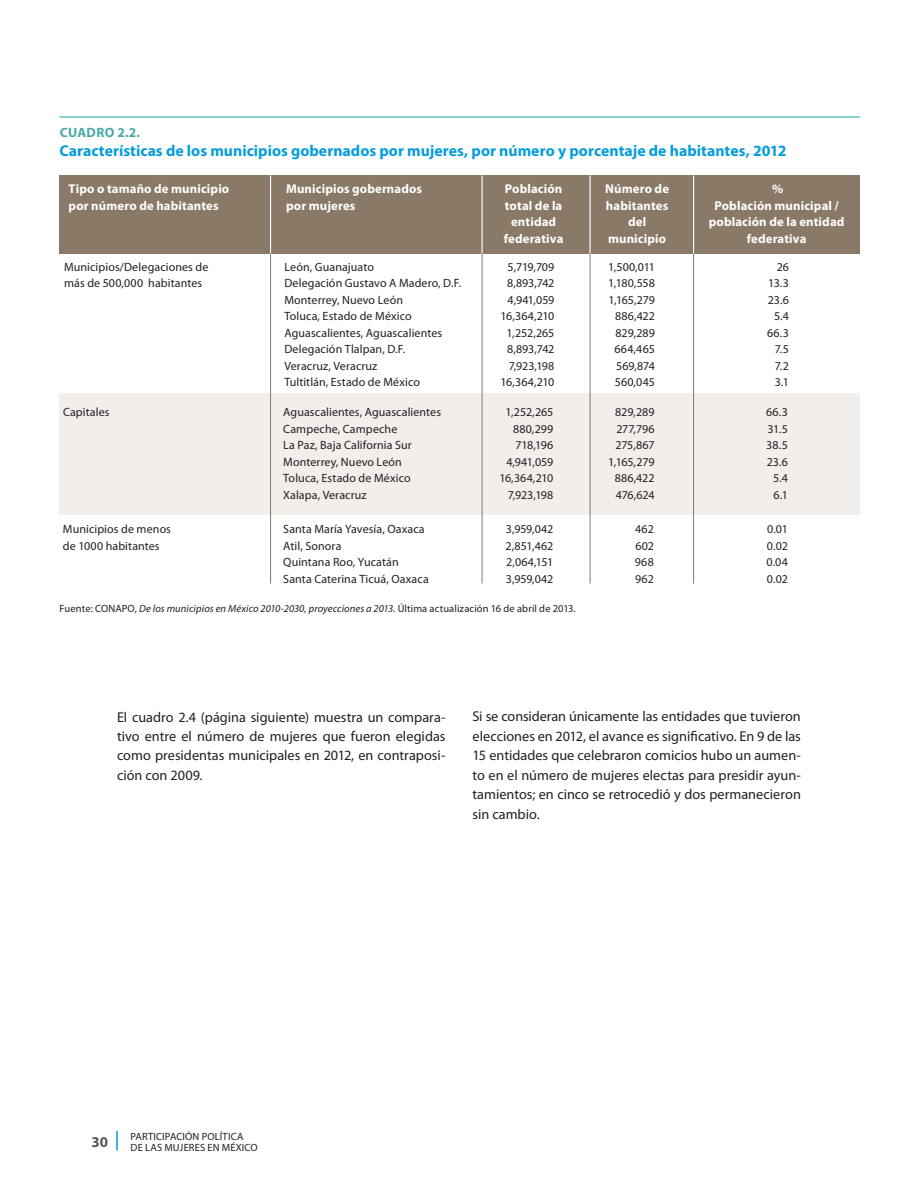
<style>
.page{position:relative;width:918px;height:1188px;background:#fff}
.page>*{position:absolute;margin:0;border:0;box-sizing:border-box;transform-origin:0 0}
._00_Table_Title_SB_1{font:700 15.75px "Myriad Pro";color:#069ddc}
.t1{font:700 15px "Myriad Pro";color:#57585a}
.Body{font:14.25px/19.5px "Myriad Pro";color:#231f20;text-align:justify}
.Subhead_7_9_13_SPC_s{font:700 13.5px "Myriad Pro";letter-spacing:.03em;color:#49a8ab}
._01_First_Header_SB{font:700 12.75px "Myriad Pro";letter-spacing:.01em;color:#fff}
._03_Table_Text_SL_8{font:12px "Myriad Pro";letter-spacing:.005em;color:#231f20}
._01_First_Header_SB-2{font:12px "Myriad Pro";letter-spacing:.01em;color:#231f20}
._05_Fuentes_SL_7_10{font:10.5px "Myriad Pro";letter-spacing:.01em;color:#231f20}
.s1{font-style:italic}
</style>
<div class="page">
<svg style="left:116px;top:1131px;width:2px;height:19px"></svg>
<div style="left:59px;top:175px;width:801px;height:79px;background:#8a7966"></div>
<div style="left:59px;top:393px;width:801px;height:122px;background:#f1eeeb"></div>
<hr style="left:59px;top:116px;width:801px;height:2px;background:#66c7c5">
<hr style="left:270px;top:254px;width:1px;height:330px;background:#8a7966">
<hr style="left:270px;top:176px;width:1px;height:78px;background:#fff">
<hr style="left:482px;top:254px;width:1px;height:330px;background:#8a7966">
<hr style="left:482px;top:176px;width:1px;height:78px;background:#fff">
<hr style="left:590px;top:254px;width:1px;height:330px;background:#8a7966">
<hr style="left:590px;top:176px;width:1px;height:78px;background:#fff">
<hr style="left:693px;top:254px;width:1px;height:330px;background:#8a7966">
<hr style="left:693px;top:176px;width:1px;height:78px;background:#fff">
<p class="Subhead_7_9_13_SPC_s" style="left:60px;top:123px;width:82px">CUADRO 2.2.</p>
<p class="_00_Table_Title_SB_1" style="left:60px;top:140px;width:728px">Características de los municipios gobernados por mujeres, por número y porcentaje de habitantes, 2012</p>
<p class="_01_First_Header_SB" style="left:69px;top:181px;width:162px">Tipo o tamaño de municipio</p>
<p class="_01_First_Header_SB" style="left:286px;top:181px;width:137px">Municipios gobernados</p>
<p class="_01_First_Header_SB" style="left:505px;top:181px;width:59px">Población</p>
<p class="_01_First_Header_SB" style="left:605px;top:181px;width:65px">Número de</p>
<p class="_01_First_Header_SB" style="left:772px;top:181px;width:13px">%</p>
<p class="_01_First_Header_SB" style="left:69px;top:197px;width:152px">por número de habitantes</p>
<p class="_01_First_Header_SB" style="left:286px;top:197px;width:71px">por mujeres</p>
<p class="_01_First_Header_SB" style="left:505px;top:197px;width:59px">total de la</p>
<p class="_01_First_Header_SB" style="left:606px;top:197px;width:64px">habitantes</p>
<p class="_01_First_Header_SB" style="left:714px;top:197px;width:126px">Población municipal /</p>
<p class="_01_First_Header_SB" style="left:511px;top:214px;width:47px">entidad</p>
<p class="_01_First_Header_SB" style="left:628px;top:214px;width:20px">del</p>
<p class="_01_First_Header_SB" style="left:709px;top:214px;width:137px">población de la entidad</p>
<p class="_01_First_Header_SB" style="left:504px;top:230px;width:61px">federativa</p>
<p class="_01_First_Header_SB" style="left:608px;top:230px;width:60px">municipio</p>
<p class="_01_First_Header_SB" style="left:747px;top:230px;width:61px">federativa</p>
<p class="_01_First_Header_SB-2" style="left:64px;top:259px;width:146px">Municipios/Delegaciones de</p>
<p class="_01_First_Header_SB-2" style="left:64px;top:276px;width:140px">más de 500,000 habitantes</p>
<p class="_01_First_Header_SB-2" style="left:284px;top:259px;width:91px">León, Guanajuato</p>
<p class="_03_Table_Text_SL_8" style="left:284px;top:276px;width:178px">Delegación Gustavo A Madero, D.F.</p>
<p class="_03_Table_Text_SL_8" style="left:284px;top:292px;width:120px">Monterrey, Nuevo León</p>
<p class="_03_Table_Text_SL_8" style="left:284px;top:309px;width:129px">Toluca, Estado de México</p>
<p class="_03_Table_Text_SL_8" style="left:284px;top:325px;width:159px">Aguascalientes, Aguascalientes</p>
<p class="_03_Table_Text_SL_8" style="left:284px;top:342px;width:122px">Delegación Tlalpan, D.F.</p>
<p class="_03_Table_Text_SL_8" style="left:284px;top:358px;width:94px">Veracruz, Veracruz</p>
<p class="_03_Table_Text_SL_8" style="left:284px;top:375px;width:137px">Tultitlán, Estado de México</p>
<p class="_03_Table_Text_SL_8" style="left:508px;top:259px;width:48px">5,719,709</p>
<p class="_03_Table_Text_SL_8" style="left:507px;top:276px;width:49px">8,893,742</p>
<p class="_03_Table_Text_SL_8" style="left:508px;top:292px;width:48px">4,941,059</p>
<p class="_03_Table_Text_SL_8" style="left:500px;top:309px;width:55px">16,364,210</p>
<p class="_03_Table_Text_SL_8" style="left:507px;top:325px;width:49px">1,252,265</p>
<p class="_03_Table_Text_SL_8" style="left:507px;top:342px;width:49px">8,893,742</p>
<p class="_03_Table_Text_SL_8" style="left:509px;top:358px;width:47px">7,923,198</p>
<p class="_03_Table_Text_SL_8" style="left:500px;top:375px;width:55px">16,364,210</p>
<p class="_03_Table_Text_SL_8" style="left:608px;top:259px;width:48px">1,500,011</p>
<p class="_03_Table_Text_SL_8" style="left:608px;top:276px;width:48px">1,180,558</p>
<p class="_03_Table_Text_SL_8" style="left:609px;top:292px;width:48px">1,165,279</p>
<p class="_03_Table_Text_SL_8" style="left:615px;top:309px;width:41px">886,422</p>
<p class="_03_Table_Text_SL_8" style="left:616px;top:325px;width:41px">829,289</p>
<p class="_03_Table_Text_SL_8" style="left:615px;top:342px;width:42px">664,465</p>
<p class="_03_Table_Text_SL_8" style="left:616px;top:358px;width:40px">569,874</p>
<p class="_03_Table_Text_SL_8" style="left:615px;top:375px;width:41px">560,045</p>
<p class="_03_Table_Text_SL_8" style="left:777px;top:259px;width:14px">26</p>
<p class="_03_Table_Text_SL_8" style="left:768px;top:276px;width:22px">13.3</p>
<p class="_03_Table_Text_SL_8" style="left:768px;top:292px;width:23px">23.6</p>
<p class="_03_Table_Text_SL_8" style="left:774px;top:309px;width:16px">5.4</p>
<p class="_03_Table_Text_SL_8" style="left:767px;top:325px;width:23px">66.3</p>
<p class="_03_Table_Text_SL_8" style="left:775px;top:342px;width:16px">7.5</p>
<p class="_03_Table_Text_SL_8" style="left:775px;top:358px;width:16px">7.2</p>
<p class="_03_Table_Text_SL_8" style="left:775px;top:375px;width:16px">3.1</p>
<p class="_03_Table_Text_SL_8" style="left:63px;top:405px;width:48px">Capitales</p>
<p class="_03_Table_Text_SL_8" style="left:283px;top:405px;width:159px">Aguascalientes, Aguascalientes</p>
<p class="_03_Table_Text_SL_8" style="left:283px;top:421px;width:116px">Campeche, Campeche</p>
<p class="_03_Table_Text_SL_8" style="left:283px;top:438px;width:130px">La Paz, Baja California Sur</p>
<p class="_03_Table_Text_SL_8" style="left:283px;top:454px;width:120px">Monterrey, Nuevo León</p>
<p class="_03_Table_Text_SL_8" style="left:283px;top:471px;width:129px">Toluca, Estado de México</p>
<p class="_03_Table_Text_SL_8" style="left:283px;top:487px;width:85px">Xalapa, Veracruz</p>
<p class="_03_Table_Text_SL_8" style="left:63px;top:522px;width:110px">Municipios de menos</p>
<p class="_03_Table_Text_SL_8" style="left:63px;top:538px;width:98px">de 1000 habitantes</p>
<p class="_03_Table_Text_SL_8" style="left:283px;top:522px;width:143px">Santa María Yavesía, Oaxaca</p>
<p class="_03_Table_Text_SL_8" style="left:283px;top:538px;width:60px">Atil, Sonora</p>
<p class="_03_Table_Text_SL_8" style="left:283px;top:555px;width:117px">Quintana Roo, Yucatán</p>
<p class="_03_Table_Text_SL_8" style="left:283px;top:571px;width:147px">Santa Caterina Ticuá, Oaxaca</p>
<p class="_03_Table_Text_SL_8" style="left:505px;top:405px;width:49px">1,252,265</p>
<p class="_03_Table_Text_SL_8" style="left:513px;top:421px;width:42px">880,299</p>
<p class="_03_Table_Text_SL_8" style="left:516px;top:438px;width:39px">718,196</p>
<p class="_03_Table_Text_SL_8" style="left:506px;top:454px;width:48px">4,941,059</p>
<p class="_03_Table_Text_SL_8" style="left:499px;top:471px;width:55px">16,364,210</p>
<p class="_03_Table_Text_SL_8" style="left:508px;top:487px;width:47px">7,923,198</p>
<p class="_03_Table_Text_SL_8" style="left:506px;top:522px;width:49px">3,959,042</p>
<p class="_03_Table_Text_SL_8" style="left:506px;top:538px;width:49px">2,851,462</p>
<p class="_03_Table_Text_SL_8" style="left:506px;top:555px;width:49px">2,064,151</p>
<p class="_03_Table_Text_SL_8" style="left:506px;top:571px;width:49px">3,959,042</p>
<p class="_05_Fuentes_SL_7_10" style="left:60px;top:602px;width:518px">Fuente: CONAPO, <span class="s1">De los municipios en México 2010-2030, proyecciones a 2013</span>. Última actualización 16 de abril de 2013.</p>
<p class="_03_Table_Text_SL_8" style="left:615px;top:405px;width:41px">829,289</p>
<p class="_03_Table_Text_SL_8" style="left:616px;top:421px;width:40px">277,796</p>
<p class="_03_Table_Text_SL_8" style="left:615px;top:438px;width:41px">275,867</p>
<p class="_03_Table_Text_SL_8" style="left:608px;top:454px;width:48px">1,165,279</p>
<p class="_03_Table_Text_SL_8" style="left:615px;top:471px;width:41px">886,422</p>
<p class="_03_Table_Text_SL_8" style="left:616px;top:487px;width:40px">476,624</p>
<p class="_03_Table_Text_SL_8" style="left:635px;top:522px;width:20px">462</p>
<p class="_03_Table_Text_SL_8" style="left:635px;top:538px;width:20px">602</p>
<p class="_03_Table_Text_SL_8" style="left:635px;top:555px;width:20px">968</p>
<p class="_03_Table_Text_SL_8" style="left:635px;top:571px;width:20px">962</p>
<p class="_03_Table_Text_SL_8" style="left:766px;top:405px;width:23px">66.3</p>
<p class="_03_Table_Text_SL_8" style="left:768px;top:421px;width:22px">31.5</p>
<p class="_03_Table_Text_SL_8" style="left:766px;top:438px;width:23px">38.5</p>
<p class="_03_Table_Text_SL_8" style="left:767px;top:454px;width:23px">23.6</p>
<p class="_03_Table_Text_SL_8" style="left:773px;top:471px;width:16px">5.4</p>
<p class="_03_Table_Text_SL_8" style="left:774px;top:487px;width:16px">6.1</p>
<p class="_03_Table_Text_SL_8" style="left:767px;top:522px;width:22px">0.01</p>
<p class="_03_Table_Text_SL_8" style="left:767px;top:538px;width:22px">0.02</p>
<p class="_03_Table_Text_SL_8" style="left:766px;top:555px;width:23px">0.04</p>
<p class="_03_Table_Text_SL_8" style="left:767px;top:571px;width:22px">0.02</p>
<p class="Body" style="left:117px;top:707px;width:330px">El cuadro 2.4 (página siguiente) muestra un compara&shy;tivo entre el número de mujeres que fueron elegidas como presidentas municipales en 2012, en contraposi&shy;ción con 2009.</p>
<p class="Body" style="left:472px;top:707px;width:330px">Si se consideran únicamente las entidades que tuvieron elecciones en 2012, el avance es significativo. En 9 de las 15 entidades que celebraron comicios hubo un aumen&shy;to en el número de mujeres electas para presidir ayun&shy;tamientos; en cinco se retrocedió y dos permanecieron sin cambio.</p>
<p class="_05_Fuentes_SL_7_10" style="left:130px;top:1130px;width:115px">PARTICIPACIÓN POLÍTICA</p>
<p class="t1" style="left:91px;top:1132px;width:18px">30</p>
<p class="_05_Fuentes_SL_7_10" style="left:130px;top:1141px;width:129px">DE LAS MUJERES EN MÉXICO</p>
</div>
